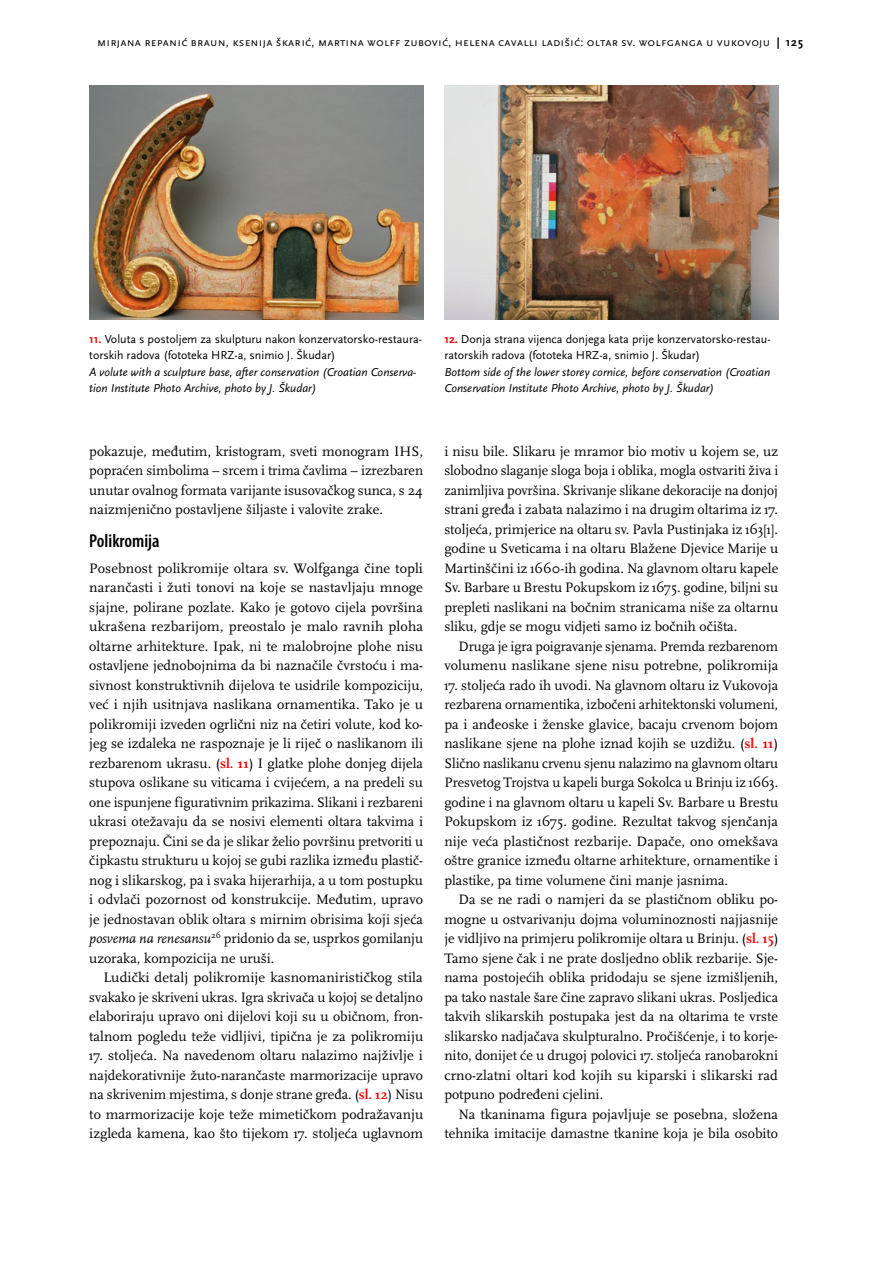
<style>
.page{position:relative;width:893px;height:1263px;background:#fff}
.page>*{position:absolute;margin:0;border:0;box-sizing:border-box;transform-origin:0 0}
.t1{font:600 condensed 18.75px "Myriad Pro";color:#000}
.t2{font:14.25px/19.5px "Scala Pro";color:#000;text-align:justify}
.t3{font:12px/16.5px "Scala Sans Pro";color:#000}
.t4{font:italic 12px/16.5px "Scala Sans Pro";color:#000}
.s1{font-weight:700}
.s2{font-weight:700;color:#f00}
.s3{font-style:italic}
</style>
<div class="page">
<img style="left:89px;top:85px;width:334px;height:234px">
<img style="left:444px;top:85px;width:334px;height:234px">
<p class="t3" style="left:97px;top:34px;width:707px">Mirjana Repanić Braun, Ksenija Škarić, martina wolff zubović, helena cavalli ladišić: Oltar sv. Wolfganga u Vukovoju <span class="s1">| 125</span></p>
<p class="t3" style="left:89px;top:331px;width:334px"><span class="s2">11.</span> Voluta s postoljem za skulpturu nakon konzervatorsko-restaura&shy;torskih radova (fototeka HRZ-a, snimio J. Škudar)</p>
<p class="t4" style="left:89px;top:364px;width:329px">A volute with a sculpture base, after conservation (Croatian Conserva&shy;tion Institute Photo Archive, photo by J. Škudar)</p>
<p class="t2" style="left:89px;top:441px;width:335px">pokazuje, međutim, kristogram, sveti monogram IHS, popraćen simbolima − srcem i trima čavlima − izrezbaren unutar ovalnog formata varijante isusovačkog sunca, s 24 naizmjenično postavljene šiljaste i valovite zrake.</p>
<h1 class="t1" style="left:89px;top:529px;width:72px">Polikromija</h1>
<p class="t2" style="left:89px;top:558px;width:335px">Posebnost polikromije oltara sv. Wolfganga čine topli narančasti i žuti tonovi na koje se nastavljaju mnoge sjajne, polirane pozlate. Kako je gotovo cijela površina ukrašena rezbarijom, preostalo je malo ravnih ploha oltarne arhitekture. Ipak, ni te malobrojne plohe nisu ostavljene jednobojnima da bi naznačile čvrstoću i ma&shy;sivnost konstruktivnih dijelova te usidrile kompoziciju, već i njih usitnjava naslikana ornamentika. Tako je u polikromiji izveden ogrlični niz na četiri volute, kod ko&shy;jeg se izdaleka ne raspoznaje je li riječ o naslikanom ili rezbarenom ukrasu. (<span class="s2">sl. 11</span>) I glatke plohe donjeg dijela stupova oslikane su viticama i cvijećem, a na predeli su one ispunjene figurativnim prikazima. Slikani i rezbareni ukrasi otežavaju da se nosivi elementi oltara takvima i prepoznaju. Čini se da je slikar želio površinu pretvoriti u čipkastu strukturu u kojoj se gubi razlika između plastič&shy;nog i slikarskog, pa i svaka hijerarhija, a u tom postupku i odvlači pozornost od konstrukcije. Međutim, upravo je jednostavan oblik oltara s mirnim obrisima koji sjeća <span class="s3">posvema na renesansu</span><sup>26</sup> pridonio da se, usprkos gomilanju uzoraka, kompozicija ne uruši.</p>
<p class="t2" style="left:89px;top:968px;width:335px;text-indent:14px">Ludički detalj polikromije kasnomanirističkog stila svakako je skriveni ukras. Igra skrivača u kojoj se detaljno elaboriraju upravo oni dijelovi koji su u običnom, fron&shy;talnom pogledu teže vidljivi, tipična je za polikromiju</p>
<p class="t2" style="left:89px;top:1046px;width:335px">17. stoljeća. Na navedenom oltaru nalazimo najživlje i najdekorativnije žuto-narančaste marmorizacije upravo na skrivenim mjestima, s donje strane gređa. (<span class="s2">sl. 12</span>) Nisu to marmorizacije koje teže mimetičkom podražavanju izgleda kamena, kao što tijekom 17. stoljeća uglavnom</p>
<p class="t3" style="left:444px;top:331px;width:328px"><span class="s2">12.</span> Donja strana vijenca donjega kata prije konzervatorsko-restau&shy;ratorskih radova (fototeka HRZ-a, snimio J. Škudar)</p>
<p class="t4" style="left:444px;top:364px;width:327px">Bottom side of the lower storey cornice, before conservation (Croatian<br>Conservation Institute Photo Archive, photo by J. Škudar)</p>
<p class="t2" style="left:444px;top:441px;width:335px">i nisu bile. Slikaru je mramor bio motiv u kojem se, uz slobodno slaganje sloga boja i oblika, mogla ostvariti živa i zanimljiva površina. Skrivanje slikane dekoracije na donjoj strani gređa i zabata nalazimo i na drugim oltarima iz 17. stoljeća, primjerice na oltaru sv. Pavla Pustinjaka iz 163[1]. godine u Sveticama i na oltaru Blažene Djevice Marije u Martinščini iz 1660-ih godina. Na glavnom oltaru kapele Sv. Barbare u Brestu Pokupskom iz 1675. godine, biljni su prepleti naslikani na bočnim stranicama niše za oltarnu sliku, gdje se mogu vidjeti samo iz bočnih očišta.</p>
<p class="t2" style="left:444px;top:636px;width:335px;text-align:right">Druga je igra poigravanje sjenama. Premda rezbarenom volumenu naslikane sjene nisu potrebne, polikromija</p>
<p class="t2" style="left:444px;top:675px;width:336px">17. stoljeća rado ih uvodi. Na glavnom oltaru iz Vukovoja rezbarena ornamentika, izbočeni arhitektonski volumeni, pa i anđeoske i ženske glavice, bacaju crvenom bojom naslikane sjene na plohe iznad kojih se uzdižu. (<span class="s2">sl. 11</span>)<br>Slično naslikanu crvenu sjenu nalazimo na glavnom oltaru Presvetog Trojstva u kapeli burga Sokolca u Brinju iz 1663. godine i na glavnom oltaru u kapeli Sv. Barbare u Brestu Pokupskom iz 1675. godine. Rezultat takvog sjenčanja nije veća plastičnost rezbarije. Dapače, ono omekšava oštre granice između oltarne arhitekture, ornamentike i plastike, pa time volumene čini manje jasnima.</p>
<p class="t2" style="left:444px;top:890px;width:336px;text-indent:14px">Da se ne radi o namjeri da se plastičnom obliku po&shy;mogne u ostvarivanju dojma voluminoznosti najjasnije je vidljivo na primjeru polikromije oltara u Brinju. (<span class="s2">sl. 15</span>)<br>Tamo sjene čak i ne prate dosljedno oblik rezbarije. Sje&shy;nama postojećih oblika pridodaju se sjene izmišljenih, pa tako nastale šare čine zapravo slikani ukras. Posljedica takvih slikarskih postupaka jest da na oltarima te vrste slikarsko nadjačava skulpturalno. Pročišćenje, i to korje&shy;nito, donijet će u drugoj polovici 17. stoljeća ranobarokni crno-zlatni oltari kod kojih su kiparski i slikarski rad potpuno podređeni cjelini.</p>
<p class="t2" style="left:444px;top:1104px;width:335px;text-align:right">Na tkaninama figura pojavljuje se posebna, složena tehnika imitacije damastne tkanine koja je bila osobito</p>
</div>
